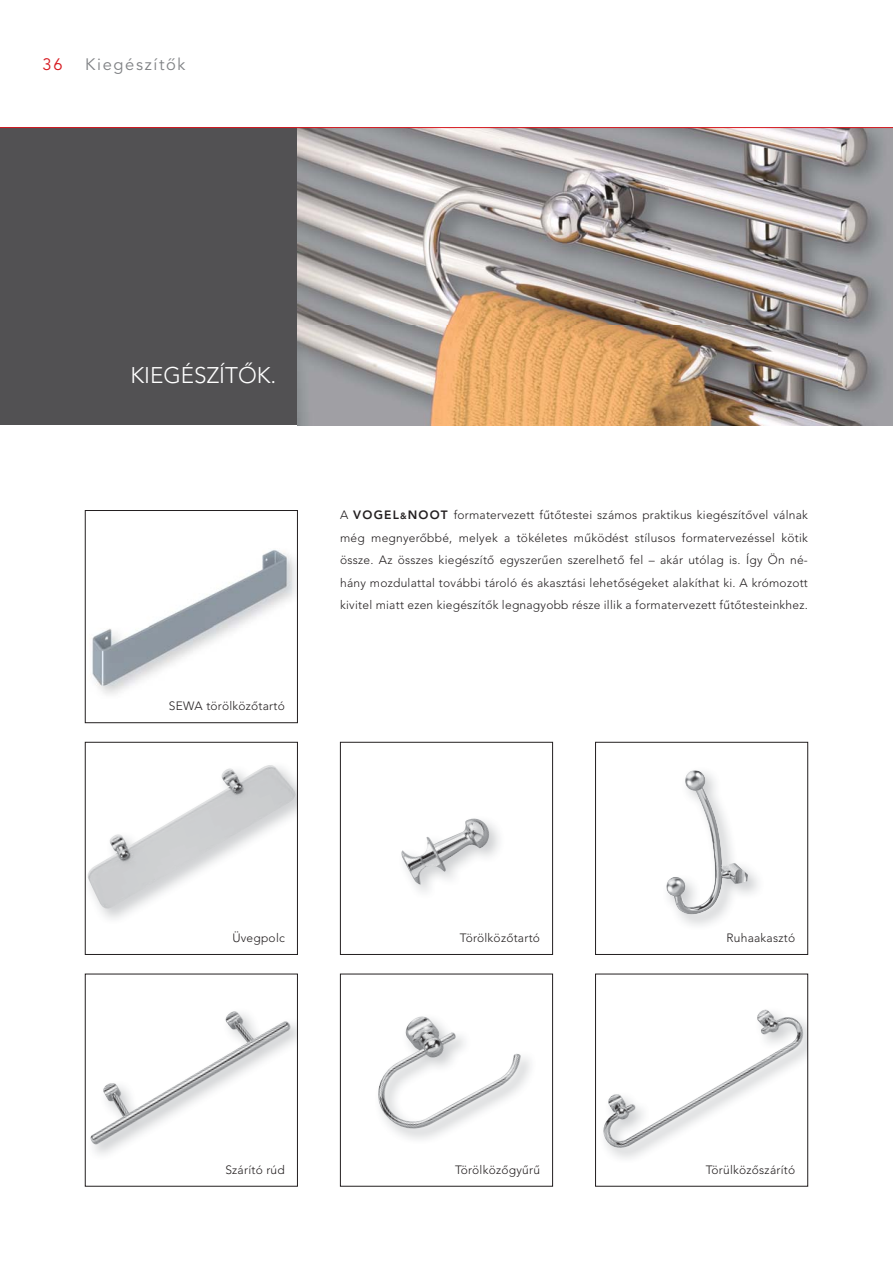
<style>
.page{position:relative;width:893px;height:1263px;background:#fff}
.page>*{position:absolute;margin:0;border:0;box-sizing:border-box;transform-origin:0 0}
.t1{font:300 22.5px "Avenir LTCE";color:#fff}
.t2{font:16.5px "Avenir LTCE";letter-spacing:.1em;color:#808285}
.t3{font:16.5px "Avenir LTCE";color:#d71920}
.t4{font:300 12px/22.5px "Avenir LTCE";letter-spacing:.02em;color:#231f20;text-align:justify}
.s1{font-weight:800}
.s2{font-weight:800;font-size:9px}
</style>
<div class="page">
<div style="left:0;top:128px;width:298px;height:297px;background:#525153"></div>
<img style="left:298px;top:128px;width:595px;height:297px">
<img style="left:87px;top:764px;width:209px;height:147px">
<div style="left:85px;top:742px;width:213px;height:213px;border:1px solid #231f20"></div>
<img style="left:401px;top:818px;width:90px;height:67px">
<div style="left:340px;top:742px;width:213px;height:213px;border:1px solid #231f20"></div>
<img style="left:665px;top:769px;width:83px;height:147px">
<div style="left:595px;top:742px;width:213px;height:213px;border:1px solid #231f20"></div>
<img style="left:90px;top:1010px;width:204px;height:136px">
<div style="left:85px;top:974px;width:213px;height:212px;border:1px solid #231f20"></div>
<img style="left:376px;top:1016px;width:146px;height:119px">
<div style="left:340px;top:974px;width:213px;height:212px;border:1px solid #231f20"></div>
<img style="left:602px;top:1009px;width:204px;height:142px">
<div style="left:595px;top:974px;width:213px;height:212px;border:1px solid #231f20"></div>
<img style="left:138px;top:557px;width:158px;height:124px">
<img style="left:138px;top:550px;width:153px;height:16px">
<img style="left:92px;top:628px;width:46px;height:66px">
<div style="left:85px;top:510px;width:213px;height:213px;border:1px solid #231f20"></div>
<hr style="left:0;top:127px;width:893px;height:1px;background:#d71920">
<h2 class="t3" style="left:43px;top:56px;width:21px">36</h2>
<h2 class="t2" style="left:85px;top:56px;width:102px">Kiegészítők</h2>
<h1 class="t1" style="left:130px;top:364px;width:147px">KIEGÉSZÍTŐK.</h1>
<p class="t4" style="left:169px;top:695px;width:117px">SEWA törölközőtartó</p>
<p class="t4" style="left:340px;top:504px;width:469px">A <span class="s1">VOGEL</span><span class="s2">&amp;</span><span class="s1">NOOT</span> formatervezett fűtőtestei számos praktikus kiegészítővel válnak még megnyerőbbé, melyek a tökéletes működést stílusos formatervezéssel kötik össze. Az összes kiegészítő egyszerűen szerelhető fel – akár utólag is. Így Ön né&shy;hány mozdulattal további tároló és akasztási lehetőségeket alakíthat ki. A krómozott kivitel miatt ezen kiegészítők legnagyobb része illik a formatervezett fűtőtesteinkhez.</p>
<p class="t4" style="left:232px;top:927px;width:54px">Üvegpolc</p>
<p class="t4" style="left:460px;top:927px;width:82px">Törölközőtartó</p>
<p class="t4" style="left:726px;top:927px;width:70px">Ruhaakasztó</p>
<p class="t4" style="left:225px;top:1159px;width:61px">Szárító rúd</p>
<p class="t4" style="left:455px;top:1159px;width:86px">Törölközőgyűrű</p>
<p class="t4" style="left:706px;top:1159px;width:91px">Törülközőszárító</p>
</div>
